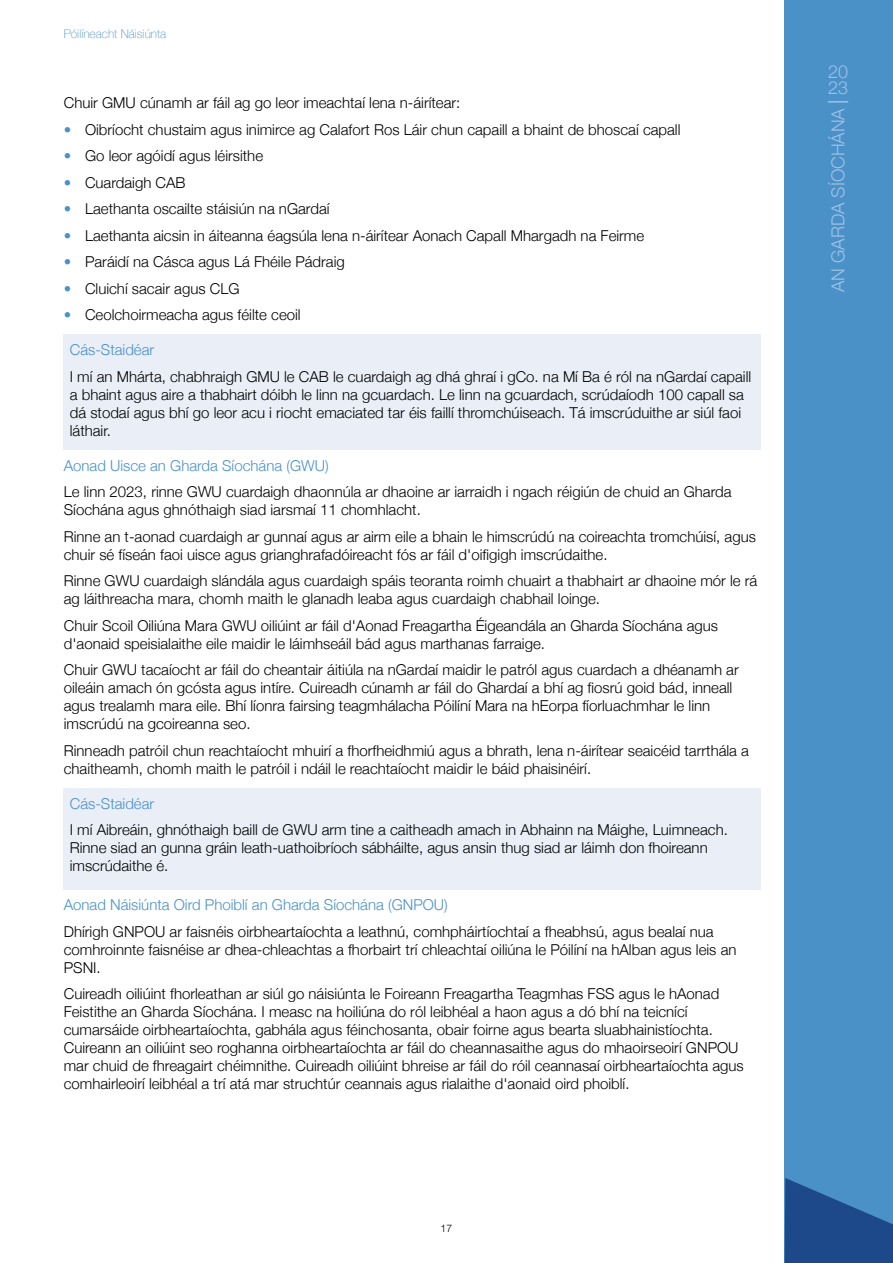
<style>
.page{position:relative;width:893px;height:1263px;background:#fff}
.page>*{position:absolute;margin:0;border:0;box-sizing:border-box;transform-origin:0 0}
.t1{font:300 18px/16px "Helvetica Neue";color:#a1c1e6}
.t2{font:300 15px/18px "Helvetica Neue";color:#000}
.t3{font:300 15px "Helvetica Neue";color:#4a91c8}
.t4{font:100 12px "Helvetica Neue";color:#4a91c8}
.t5{font:300 10.5px "Helvetica Neue";color:#000}
.s1{color:#4a91c8}
</style>
<div class="page">
<div style="left:64px;top:335px;width:697px;height:115px;background:#e9eef7"></div>
<div style="left:64px;top:788px;width:697px;height:101px;background:#e9eef7"></div>
<div style="left:784px;top:0;width:109px;height:1263px;background:#4a91c8"></div>
<hr style="left:828px;top:101px;width:20px;height:2px;background:#a1c1e6">
<svg style="left:785px;top:1178px;width:108px;height:85px"></svg>
<p class="t4" style="left:64px;top:24px;width:104px">Póilíneacht Náisiúnta</p>
<p class="t2" style="left:64px;top:93px;width:398px">Chuir GMU cúnamh ar fáil ag go leor imeachtaí lena n-áirítear:</p>
<p class="t2" style="left:64px;top:119px;width:618px"><span class="s1">•</span> Oibríocht chustaim agus inimirce ag Calafort Ros Láir chun capaill a bhaint de bhoscaí capall</p>
<p class="t2" style="left:64px;top:146px;width:201px"><span class="s1">•</span> Go leor agóidí agus léirsithe</p>
<p class="t2" style="left:64px;top:172px;width:123px"><span class="s1">•</span> Cuardaigh CAB</p>
<p class="t2" style="left:64px;top:199px;width:267px"><span class="s1">•</span> Laethanta oscailte stáisiún na nGardaí</p>
<p class="t2" style="left:64px;top:225px;width:582px"><span class="s1">•</span> Laethanta aicsin in áiteanna éagsúla lena n-áirítear Aonach Capall Mhargadh na Feirme</p>
<p class="t2" style="left:64px;top:252px;width:283px"><span class="s1">•</span> Paráidí na Cásca agus Lá Fhéile Pádraig</p>
<p class="t2" style="left:64px;top:278px;width:177px"><span class="s1">•</span> Cluichí sacair agus CLG</p>
<p class="t2" style="left:64px;top:305px;width:238px"><span class="s1">•</span> Ceolchoirmeacha agus féilte ceoil</p>
<p class="t3" style="left:70px;top:338px;width:86px">Cás-Staidéar</p>
<p class="t2" style="left:70px;top:366px;width:683px">I mí an Mhárta, chabhraigh GMU le CAB le cuardaigh ag dhá ghraí i gCo. na Mí Ba é ról na nGardaí capaill a bhaint agus aire a thabhairt dóibh le linn na gcuardach. Le linn na gcuardach, scrúdaíodh 100 capall sa dá stodaí agus bhí go leor acu i riocht emaciated tar éis faillí thromchúiseach. Tá imscrúduithe ar siúl faoi láthair.</p>
<p class="t3" style="left:64px;top:453px;width:266px">Aonad Uisce an Gharda Síochána (GWU)</p>
<p class="t2" style="left:64px;top:482px;width:669px">Le linn 2023, rinne GWU cuardaigh dhaonnúla ar dhaoine ar iarraidh i ngach réigiún de chuid an Gharda<br>Síochána agus ghnóthaigh siad iarsmaí 11 chomhlacht.</p>
<p class="t2" style="left:64px;top:526px;width:694px">Rinne an t-aonad cuardaigh ar gunnaí agus ar airm eile a bhain le himscrúdú na coireachta tromchúisí, agus chuir sé físeán faoi uisce agus grianghrafadóireacht fós ar fáil d'oifigigh imscrúdaithe.</p>
<p class="t2" style="left:64px;top:571px;width:695px">Rinne GWU cuardaigh slándála agus cuardaigh spáis teoranta roimh chuairt a thabhairt ar dhaoine mór le rá ag láithreacha mara, chomh maith le glanadh leaba agus cuardaigh chabhail loinge.</p>
<p class="t2" style="left:64px;top:615px;width:656px">Chuir Scoil Oiliúna Mara GWU oiliúint ar fáil d'Aonad Freagartha Éigeandála an Gharda Síochána agus d'aonaid speisialaithe eile maidir le láimhseáil bád agus marthanas farraige.</p>
<p class="t2" style="left:64px;top:660px;width:676px">Chuir GWU tacaíocht ar fáil do cheantair áitiúla na nGardaí maidir le patról agus cuardach a dhéanamh ar oileáin amach ón gcósta agus intíre. Cuireadh cúnamh ar fáil do Ghardaí a bhí ag fiosrú goid bád, inneall agus trealamh mara eile. Bhí líonra fairsing teagmhálacha Póilíní Mara na hEorpa fíorluachmhar le linn imscrúdú na gcoireanna seo.</p>
<p class="t2" style="left:64px;top:740px;width:687px">Rinneadh patróil chun reachtaíocht mhuirí a fhorfheidhmiú agus a bhrath, lena n-áirítear seaicéid tarrthála a chaitheamh, chomh maith le patróil i ndáil le reachtaíocht maidir le báid phaisinéirí.</p>
<p class="t3" style="left:70px;top:791px;width:86px">Cás-Staidéar</p>
<p class="t2" style="left:70px;top:820px;width:660px">I mí Aibreáin, ghnóthaigh baill de GWU arm tine a caitheadh amach in Abhainn na Máighe, Luimneach.<br>Rinne siad an gunna gráin leath-uathoibríoch sábháilte, agus ansin thug siad ar láimh don fhoireann imscrúdaithe é.</p>
<p class="t3" style="left:64px;top:892px;width:386px">Aonad Náisiúnta Oird Phoiblí an Gharda Síochána (GNPOU)</p>
<p class="t2" style="left:64px;top:921px;width:674px">Dhírigh GNPOU ar faisnéis oirbheartaíochta a leathnú, comhpháirtíochtaí a fheabhsú, agus bealaí nua comhroinnte faisnéise ar dhea-chleachtas a fhorbairt trí chleachtaí oiliúna le Póilíní na hAlban agus leis an<br>PSNI.</p>
<p class="t2" style="left:64px;top:983px;width:681px">Cuireadh oiliúint fhorleathan ar siúl go náisiúnta le Foireann Freagartha Teagmhas FSS agus le hAonad Feistithe an Gharda Síochána. I measc na hoiliúna do ról leibhéal a haon agus a dó bhí na teicnící cumarsáide oirbheartaíochta, gabhála agus féinchosanta, obair foirne agus bearta sluabhainistíochta.<br>Cuireann an oiliúint seo roghanna oirbheartaíochta ar fáil do cheannasaithe agus do mhaoirseoirí GNPOU mar chuid de fhreagairt chéimnithe. Cuireadh oiliúint bhreise ar fáil do róil ceannasaí oirbheartaíochta agus comhairleoirí leibhéal a trí atá mar struchtúr ceannais agus rialaithe d'aonaid oird phoiblí.</p>
<p class="t5" style="left:441px;top:1219px;width:13px">17</p>
<p class="t1" style="left:828px;top:62px;width:22px">20<br>23</p>
<p class="t1" style="left:829px;top:292px;width:185px;rotate:-90deg">AN GARDA SÍOCHÁNA</p>
</div>
